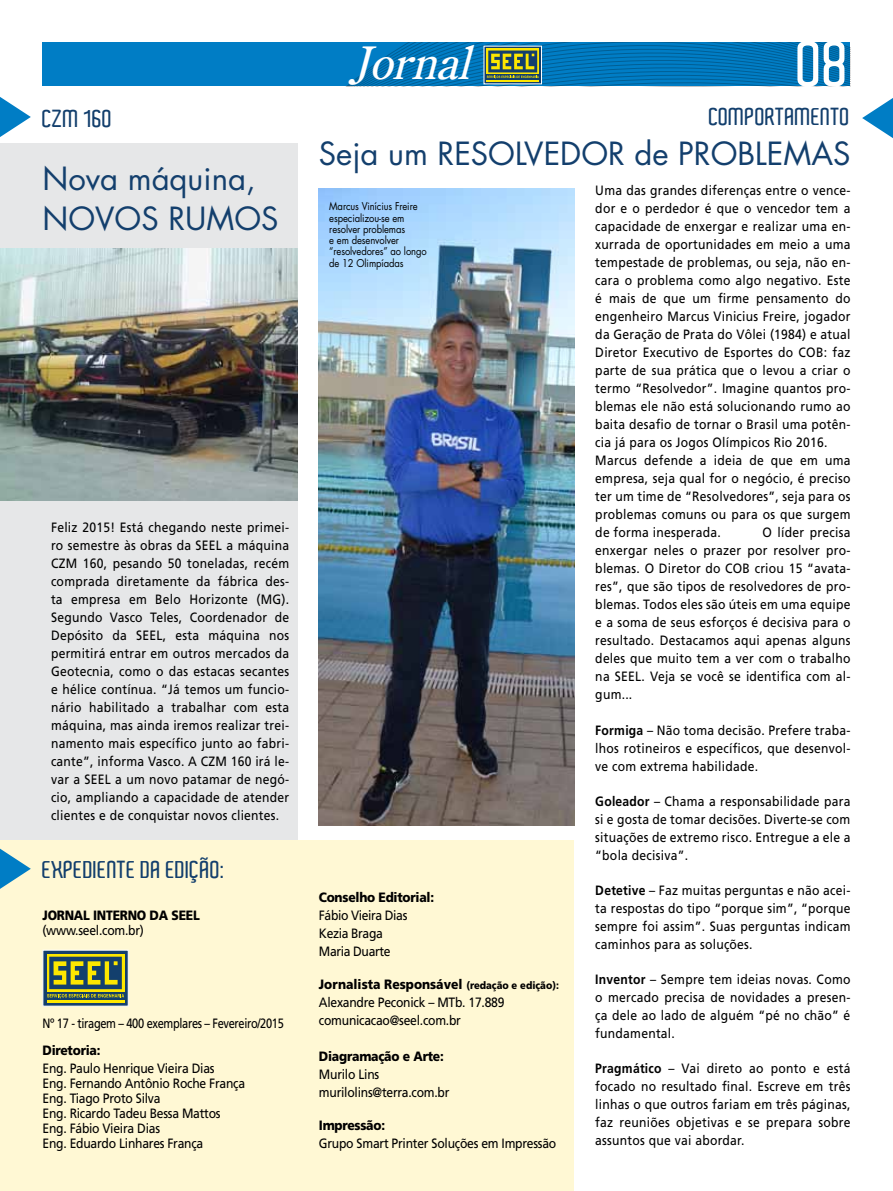
<style>
.page{position:relative;width:893px;height:1191px;background:#fff}
.page>*{position:absolute;margin:0;border:0;box-sizing:border-box;transform-origin:0 0}
.t1{font:600 61.8px "Aldo";color:#fff}
.t2{font:italic 44.4px "Century Old Style";color:#fff}
.t3{font:31.05px/40px "Futura";color:#133f6d}
.t4{font:600 23.55px "Aldo";color:#133f6d}
.t5{font:13.5px/18px "Frutiger LT";letter-spacing:.02em;color:#000;text-align:justify;scale:.9 1}
.t6{font:13.5px/15px "Frutiger LT";letter-spacing:-.02em;color:#000;scale:.9 1}
.t7{font:900 13.5px "Frutiger LT";letter-spacing:-.02em;color:#000;scale:.9 1}
.t8{font:13.5px "Frutiger LT";letter-spacing:-.03em;color:#000;scale:.82 1}
.t9{font:13.5px/18px "Frutiger LT";letter-spacing:-.03em;color:#000;scale:.9 1}
.t10{font:10.5px/11.2px "Futura";letter-spacing:-.01em;color:#000;scale:.9 1}
.s1{font-weight:700}
.s2{font-weight:900}
.s3{font-weight:900;font-size:10.5px}
</style>
<div class="page">
<div style="left:0;top:143px;width:298px;height:713px;background:#e6e7e8"></div>
<div style="left:0;top:840px;width:573px;height:351px;background:#fff8d4"></div>
<svg style="left:0;top:848px;width:31px;height:41px"></svg>
<svg style="left:0;top:97px;width:31px;height:40px"></svg>
<svg style="left:862px;top:98px;width:31px;height:40px"></svg>
<svg style="left:43px;top:43px;width:807px;height:43px;background:#0778b5"></svg>
<hr style="left:487px;top:80px;width:52px;height:1px;background:#fde700">
<svg style="left:42px;top:949px;width:87px;height:58px;background:#728554"></svg>
<hr style="left:47px;top:1000px;width:77px;height:2px;background:#fde700">
<img style="left:0;top:249px;width:298px;height:252px">
<img style="left:319px;top:189px;width:255px;height:636px">
<h2 class="t2" style="left:351px;top:33px;width:118px">Jornal</h2>
<h1 class="t1" style="left:797px;top:30px;width:54px">08</h1>
<h3 class="t4" style="left:43px;top:105px;width:72px">CZM 160</h3>
<h3 class="t4" style="left:709px;top:103px;width:143px">COMPORTAMENTO</h3>
<h3 class="t3" style="left:43px;top:158px;width:235px">Nova máquina,<br>NOVOS RUMOS</h3>
<p class="t5" style="left:51px;top:518px;width:266px">Feliz 2015! Está chegando neste primei&shy;ro semestre às obras da SEEL a máquina CZM 160, pesando 50 toneladas, recém comprada diretamente da fábrica des&shy;ta empresa em Belo Horizonte (MG).<br>Segundo Vasco Teles, Coordenador de Depósito da SEEL, esta máquina nos permitirá entrar em outros mercados da Geotecnia, como o das estacas secantes e hélice contínua. “Já temos um funcio&shy;nário habilitado a trabalhar com esta máquina, mas ainda iremos realizar trei&shy;namento mais específico junto ao fabri&shy;cante”, informa Vasco. A CZM 160 irá le&shy;var a SEEL a um novo patamar de negó&shy;cio, ampliando a capacidade de atender clientes e de conquistar novos clientes.</p>
<h3 class="t4" style="left:43px;top:856px;width:31px">EXPEDIENTE</h3>
<h3 class="t4" style="left:141px;top:856px;width:35px">DA EDIÇÃO</h3>
<h3 class="t4" style="left:221px;top:856px;width:6px">:</h3>
<p class="t7" style="left:43px;top:907px;width:176px">JORNAL INTERNO DA SEEL</p>
<p class="t6" style="left:43px;top:923px;width:114px">(www.seel.com.br)</p>
<p class="t8" style="left:43px;top:1015px;width:296px">Nº 17 - tiragem – 400 exemplares – Fevereiro/2015</p>
<p class="t7" style="left:43px;top:1042px;width:66px">Diretoria:</p>
<p class="t6" style="left:43px;top:1061px;width:227px">Eng. Paulo Henrique Vieira Dias<br>Eng. Fernando Antônio Roche França<br>Eng. Tiago Proto Silva<br>Eng. Ricardo Tadeu Bessa Mattos<br>Eng. Fábio Vieira Dias<br>Eng. Eduardo Linhares França</p>
<h3 class="t3" style="left:319px;top:133px;width:530px">Seja um RESOLVEDOR de PROBLEMAS</h3>
<p class="t5" style="left:595px;top:181px;width:285px;text-align:left">Uma das grandes diferenças entre o vence&shy;dor e o perdedor é que o vencedor tem a capacidade de enxergar e realizar uma en&shy;xurrada de oportunidades em meio a uma tempestade de problemas, ou seja, não en&shy;cara o problema como algo negativo. Este é mais de que um firme pensamento do engenheiro Marcus Vinicius Freire, jogador da Geração de Prata do Vôlei (1984) e atual Diretor Executivo de Esportes do COB: faz parte de sua prática que o levou a criar o termo “Resolvedor”. Imagine quantos pro&shy;blemas ele não está solucionando rumo ao baita desafio de tornar o Brasil uma potên&shy;cia já para os Jogos Olímpicos Rio 2016.<br>Marcus defende a ideia de que em uma empresa, seja qual for o negócio, é preciso ter um time de “Resolvedores”, seja para os problemas comuns ou para os que surgem de forma inesperada.</p>
<p class="t10" style="left:329px;top:201px;width:110px">Marcus Vinícius Freire especializou-se em resolver problemas<br>e em desenvolver “resolvedores” ao longo de 12 Olimpíadas</p>
<p class="t5" style="left:595px;top:523px;width:285px;text-indent:167px">O líder precisa enxergar neles o prazer por resolver pro&shy;blemas. O Diretor do COB criou 15 “avata&shy;res”, que são tipos de resolvedores de pro&shy;blemas. Todos eles são úteis em uma equipe e a soma de seus esforços é decisiva para o resultado. Destacamos aqui apenas alguns deles que muito tem a ver com o trabalho na SEEL. Veja se você se identifica com al&shy;gum...</p>
<p class="t5" style="left:595px;top:721px;width:285px"><span class="s1">Formiga</span> – Não toma decisão. Prefere traba&shy;lhos rotineiros e específicos, que desenvol&shy;ve com extrema habilidade.</p>
<p class="t5" style="left:595px;top:792px;width:285px"><span class="s1">Goleador</span> – Chama a responsabilidade para si e gosta de tomar decisões. Diverte-se com situações de extremo risco. Entregue a ele a “bola decisiva”.</p>
<p class="t5" style="left:595px;top:881px;width:285px"><span class="s1">Detetive</span> – Faz muitas perguntas e não acei&shy;ta respostas do tipo “porque sim”, “porque sempre foi assim”. Suas perguntas indicam caminhos para as soluções.</p>
<p class="t5" style="left:595px;top:970px;width:285px"><span class="s1">Inventor</span> – Sempre tem ideias novas. Como o mercado precisa de novidades a presen&shy;ça dele ao lado de alguém “pé no chão” é fundamental.</p>
<p class="t5" style="left:595px;top:1059px;width:285px"><span class="s1">Pragmático</span> – Vai direto ao ponto e está focado no resultado final. Escreve em três linhas o que outros fariam em três páginas, faz reuniões objetivas e se prepara sobre assuntos que vai abordar.</p>
<p class="t7" style="left:319px;top:889px;width:130px">Conselho Editorial:</p>
<p class="t9" style="left:319px;top:906px;width:100px">Fábio Vieira Dias<br>Kezia Braga<br>Maria Duarte</p>
<p class="t6" style="left:319px;top:975px;width:268px;line-height:18px"><span class="s2">Jornalista Responsável</span> <span class="s3">(redação e edição):<br></span>Alexandre Peconick – MTb. 17.889 comunicacao@seel.com.br</p>
<p class="t7" style="left:319px;top:1048px;width:140px">Diagramação e Arte:</p>
<p class="t6" style="left:319px;top:1065px;width:147px;line-height:18px">Murilo Lins murilolins@terra.com.br</p>
<p class="t7" style="left:319px;top:1117px;width:75px">Impressão:</p>
<p class="t6" style="left:319px;top:1136px;width:265px">Grupo Smart Printer Soluções em Impressão</p>
</div>
